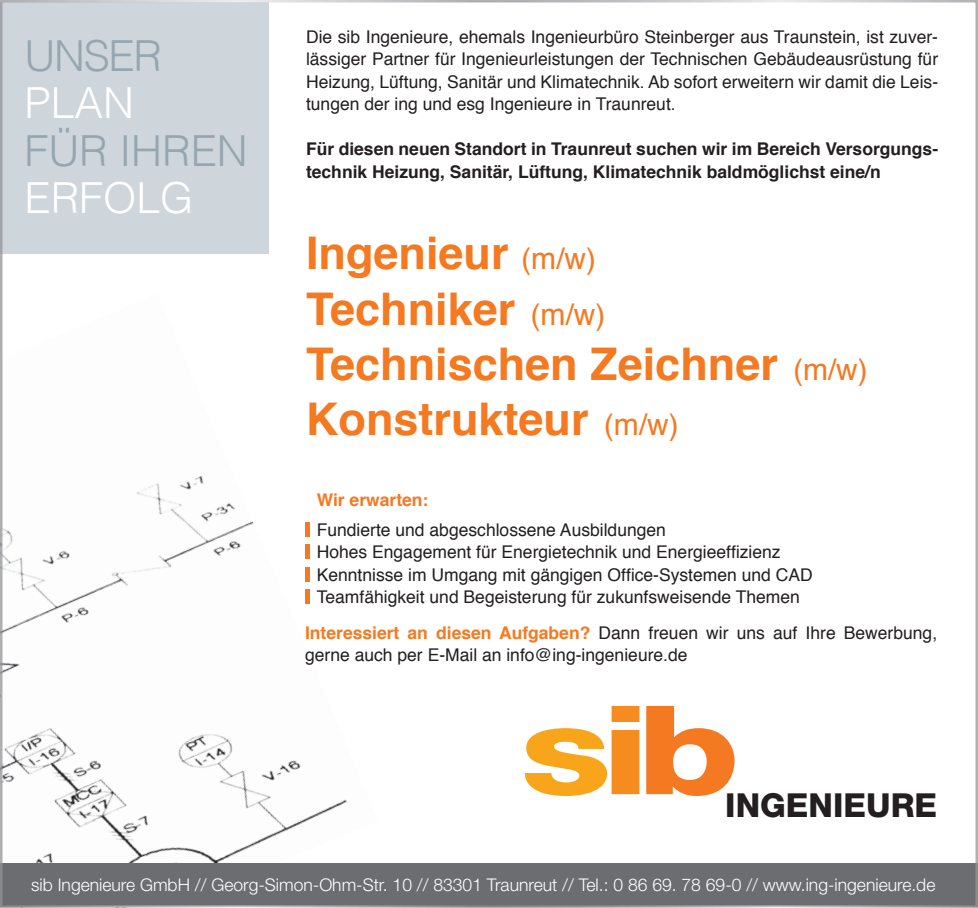
<style>
.page{position:relative;width:978px;height:908px;background:#fff}
.page>*{position:absolute;margin:0;border:0;box-sizing:border-box;transform-origin:0 0}
.t1{font:700 45px/55px "Helvetica";color:#f47921}
.t2{font:300 42.75px "Helvetica";color:#96a5ae}
.t3{font:300 42.75px "Helvetica";color:#fff}
.t4{font:800 33px "Helvetica Neue LT";color:#231f20}
.t5{font:17.5px/22.5px "Helvetica";color:#231f20}
.t6{font:700 17.5px/22.5px "Helvetica";color:#231f20}
.t7{font:300 17.5px "Helvetica Neue";color:#fff}
.t8{font:700 17.5px "Helvetica";color:#f47921}
.s1{font-weight:400;font-size:30px}
.s2{font-weight:700;color:#f47921}
</style>
<div class="page">
<img style="left:3px;top:476px;width:344px;height:387px">
<div style="left:1px;top:2px;width:268px;height:252px;background:#ced6dc"></div>
<div style="left:0;top:863px;width:978px;height:43px;background:#6c6d70"></div>
<svg style="left:646px;top:705px;width:89px;height:90px"></svg>
<svg style="left:525px;top:705px;width:114px;height:90px"></svg>
<div style="left:305px;top:522px;width:5px;height:14px;background:#f47921"></div>
<div style="left:305px;top:544px;width:5px;height:14px;background:#f47921"></div>
<div style="left:305px;top:566px;width:5px;height:15px;background:#f47921"></div>
<div style="left:305px;top:589px;width:5px;height:14px;background:#f47921"></div>
<h2 class="t2" style="left:25px;top:19px;width:139px">UNSER</h2>
<h2 class="t3" style="left:25px;top:67px;width:111px">PLAN</h2>
<h2 class="t2" style="left:25px;top:114px;width:225px">FÜR IHREN</h2>
<h2 class="t3" style="left:25px;top:161px;width:170px">ERFOLG</h2>
<p class="t5" style="left:306px;top:26px;width:634px;text-align:justify">Die sib Ingenieure, ehemals Ingenieurbüro Steinberger aus Traunstein, ist zuver&shy;lässiger Partner für Ingenieurleistungen der Technischen Gebäudeausrüstung für Heizung, Lüftung, Sanitär und Klimatechnik. Ab sofort erweitern wir damit die Leis&shy;tungen der ing und esg Ingenieure in Traunreut.</p>
<p class="t6" style="left:306px;top:138px;width:634px">Für diesen neuen Standort in Traunreut suchen wir im Bereich Versorgungs&shy;technik Heizung, Sanitär, Lüftung, Klimatechnik baldmöglichst eine/n</p>
<h1 class="t1" style="left:306px;top:226px;width:563px">Ingenieur <span class="s1">(m/w)<br></span>Techniker <span class="s1">(m/w)<br></span>Technischen Zeichner <span class="s1">(m/w)<br></span>Konstrukteur <span class="s1">(m/w)</span></h1>
<p class="t8" style="left:317px;top:485px;width:113px">Wir erwarten:</p>
<p class="t5" style="left:317px;top:518px;width:498px">Fundierte und abgeschlossene Ausbildungen<br>Hohes Engagement für Energietechnik und Energieeffizienz Kenntnisse im Umgang mit gängigen Office-Systemen und CAD Teamfähigkeit und Begeisterung für zukunfsweisende Themen</p>
<p class="t5" style="left:305px;top:621px;width:634px"><span class="s2">Interessiert an diesen Aufgaben?</span> Dann freuen wir uns auf Ihre Bewerbung, gerne auch per E-Mail an info@ing-ingenieure.de</p>
<h3 class="t4" style="left:725px;top:785px;width:213px">INGENIEURE</h3>
<p class="t7" style="left:31px;top:873px;width:906px">sib Ingenieure GmbH // Georg-Simon-Ohm-Str. 10 // 83301 Traunreut // Tel.: 0 86 69. 78 69-0 // www.ing-ingenieure.de</p>
</div>
